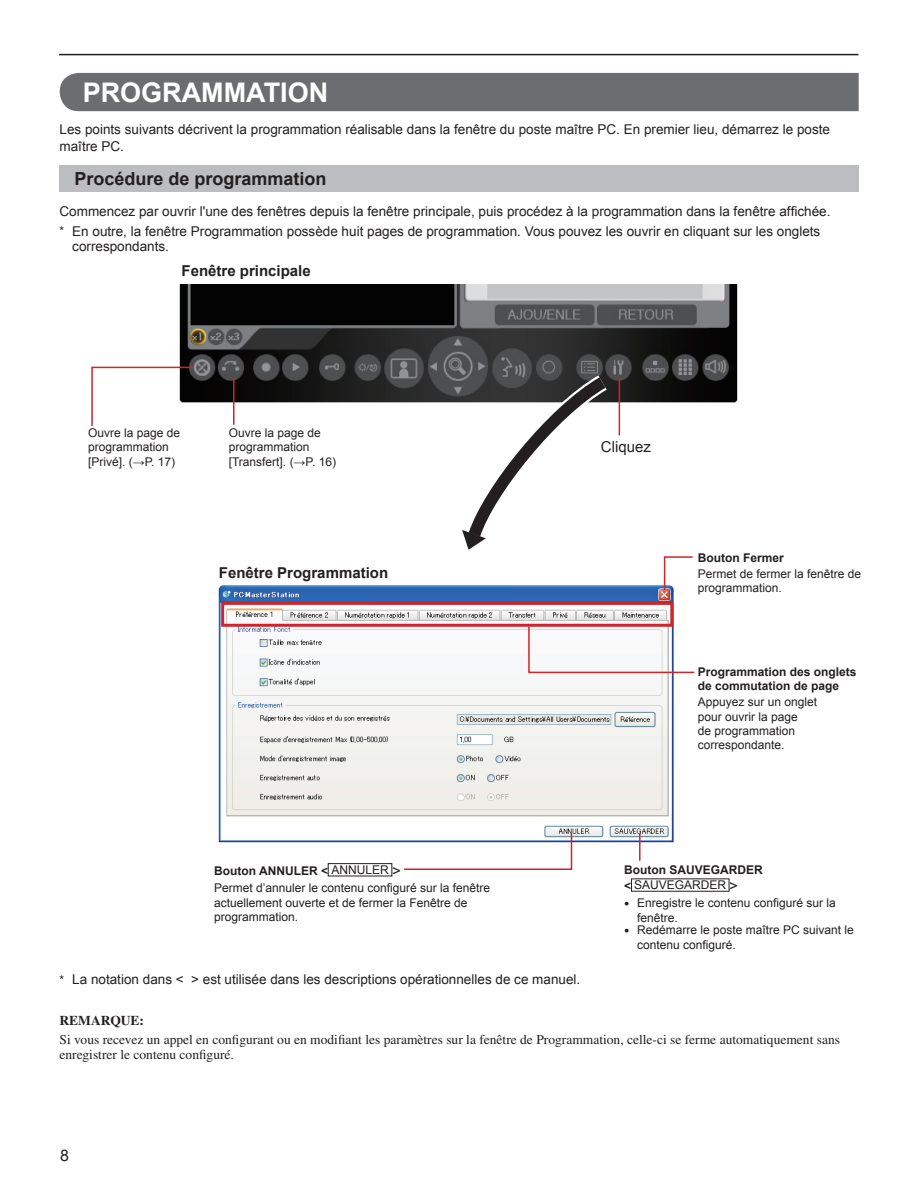
<style>
.page{position:relative;width:918px;height:1188px;background:#fff}
.page>*{position:absolute;margin:0;border:0;box-sizing:border-box;transform-origin:0 0}
.t1{font:700 27px "Arial";color:#fff}
.t2{font:700 18px "Arial";color:#231f20}
.t3{font:15.9px "Arial";color:#231f20}
.t4{font:700 15px "Arial";color:#231f20}
.t5{font:15px "Arial";color:#231f20}
.t6{font:13.5px/16.5px "Arial";color:#231f20}
.t7{font:13.5px/15px "Times";color:#231f20}
.t8{font:700 13.5px "Times";color:#231f20}
.t9{font:12px/14.2px "Arial";color:#231f20}
.t10{font:700 12px/14.2px "Arial";color:#231f20}
.s1{font-size:12px}
.s2{font-weight:700}
.s3{font-size:15px}
.s4{font-weight:400}
.s5{font-weight:400;font-size:15px}
</style>
<div class="page">
<hr style="left:59px;top:54px;width:799px;height:1px;background:#231f20">
<div style="left:60px;top:73px;width:799px;height:38px;background:#6c6d70"></div>
<div style="left:60px;top:165px;width:799px;height:27px;background:#bcbdc0"></div>
<img style="left:180px;top:284px;width:557px;height:119px">
<svg style="left:454px;top:360px;width:171px;height:190px"></svg>
<img style="left:218px;top:585px;width:456px;height:258px">
<hr style="left:619px;top:378px;width:1px;height:57px;background:#d1232a">
<div style="left:328px;top:863px;width:64px;height:13px;border:1px solid #231f20"></div>
<div style="left:221px;top:602px;width:452px;height:25px;border:3px solid #d1232a"></div>
<svg style="left:527px;top:625px;width:168px;height:49px"></svg>
<svg style="left:663px;top:556px;width:30px;height:35px"></svg>
<svg style="left:403px;top:832px;width:170px;height:38px"></svg>
<hr style="left:639px;top:833px;width:2px;height:28px;background:#d1232a">
<svg style="left:91px;top:366px;width:104px;height:60px"></svg>
<hr style="left:233px;top:378px;width:2px;height:47px;background:#d1232a">
<h1 class="t1" style="left:83px;top:77px;width:247px">PROGRAMMATION</h1>
<p class="t6" style="left:60px;top:121px;width:772px">Les points suivants décrivent la programmation réalisable dans la fenêtre du poste maître PC. En premier lieu, démarrez le poste maître PC.</p>
<h2 class="t2" style="left:74px;top:169px;width:254px">Procédure de programmation</h2>
<p class="t6" style="left:60px;top:202px;width:773px;line-height:19.6px">Commencez par ouvrir l'une des fenêtres depuis la fenêtre principale, puis procédez à la programmation dans la fenêtre affichée. <span class="s1">*</span> En outre, la fenêtre Programmation possède huit pages de programmation. Vous pouvez les ouvrir en cliquant sur les onglets</p>
<p class="t6" style="left:72px;top:239px;width:98px">correspondants.</p>
<p class="t4" style="left:182px;top:262px;width:131px">Fenêtre principale</p>
<p class="t9" style="left:88px;top:426px;width:94px">Ouvre la page de programmation [Privé]. (→P. 17)</p>
<p class="t9" style="left:229px;top:426px;width:109px">Ouvre la page de programmation [Transfert]. (→P. 16)</p>
<p class="t4" style="left:219px;top:564px;width:171px">Fenêtre Programmation</p>
<p class="t9" style="left:214px;top:862px;width:278px;line-height:17.7px"><span class="s2">Bouton ANNULER &lt;</span> ANNULER <span class="s3">&gt;<br></span>Permet d’annuler le contenu configuré sur la fenêtre</p>
<p class="t9" style="left:214px;top:895px;width:255px">actuellement ouverte et de fermer la Fenêtre de programmation.</p>
<p class="t5" style="left:601px;top:438px;width:52px">Cliquez</p>
<p class="t10" style="left:698px;top:550px;width:88px">Bouton Fermer</p>
<p class="t9" style="left:698px;top:567px;width:165px">Permet de fermer la fenêtre de programmation.</p>
<p class="t10" style="left:698px;top:665px;width:160px">Programmation des onglets de commutation de page</p>
<p class="t9" style="left:698px;top:695px;width:121px">Appuyez sur un onglet pour ouvrir la page<br>de programmation correspondante.</p>
<p class="t10" style="left:624px;top:862px;width:140px;line-height:15.1px">Bouton SAUVEGARDER &lt; <span class="s4">SAUVEGARDER</span> <span class="s5">&gt;</span></p>
<p class="t9" style="left:637px;top:895px;width:200px;line-height:15px;text-indent:-13px"><span class="s3">•</span> Enregistre le contenu configuré sur la fenêtre.</p>
<p class="t9" style="left:637px;top:922px;width:218px;line-height:15px;text-indent:-13px"><span class="s3">•</span> Redémarre le poste maître PC suivant le contenu configuré.</p>
<p class="t6" style="left:60px;top:971px;width:522px"><span class="s1">*</span> La notation dans &lt; &gt; est utilisée dans les descriptions opérationnelles de ce manuel.</p>
<p class="t8" style="left:60px;top:1015px;width:86px">REMARQUE:</p>
<p class="t7" style="left:60px;top:1033px;width:782px">Si vous recevez un appel en configurant ou en modifiant les paramètres sur la fenêtre de Programmation, celle-ci se ferme automatiquement sans enregistrer le contenu configuré.</p>
<p class="t3" style="left:60px;top:1147px;width:10px">8</p>
</div>
